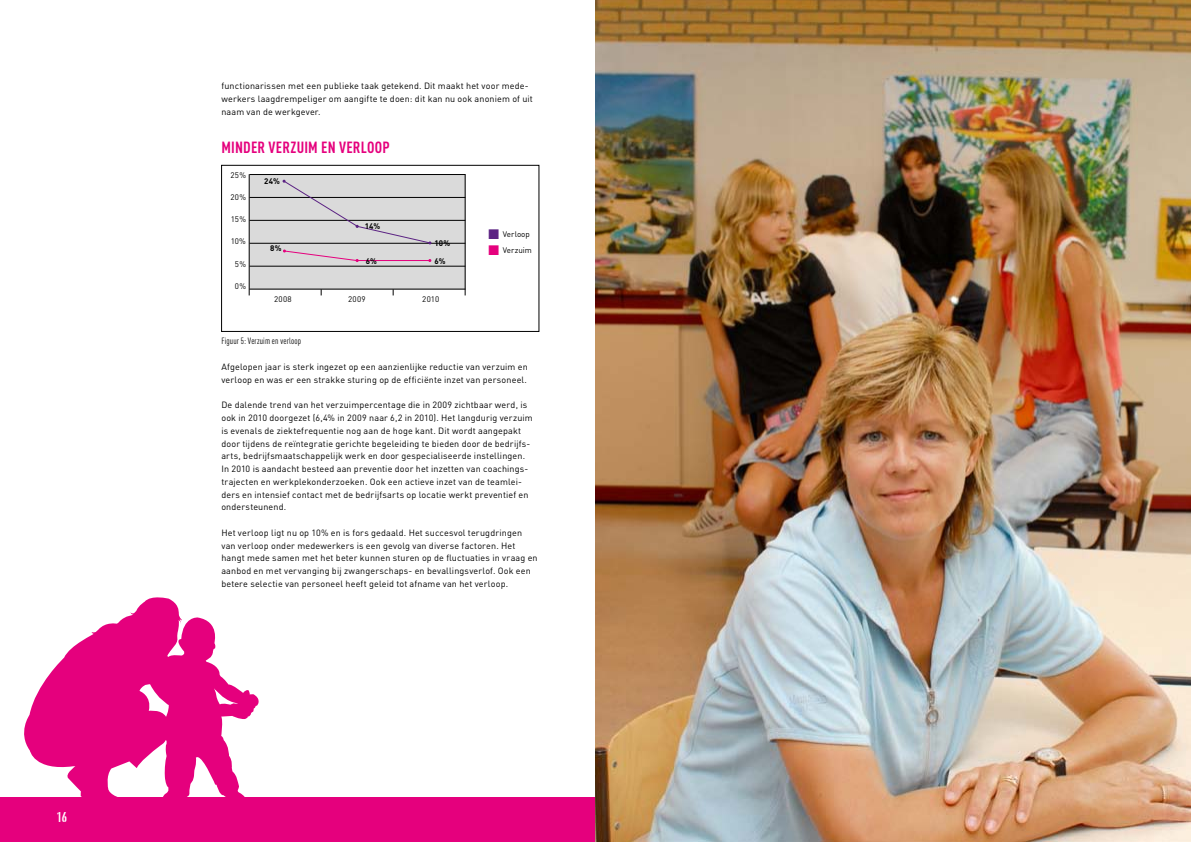
<style>
.page{position:relative;width:1191px;height:842px;background:#fff}
.page>*{position:absolute;margin:0;border:0;box-sizing:border-box;transform-origin:0 0}
.t1{font:700 condensed 16px "DINOT";letter-spacing:.01em;color:#e5007d}
.t2{font:14px "DIN Template";color:#fff}
.t3{font:9px/12.8px "DINOT";letter-spacing:.015em;color:#000}
.t4{font:condensed 9px "DINOT";letter-spacing:.015em;color:#000}
.t5{font:8px "DINOT";color:#000}
.t6{font:700 8px "DINOT";color:#000}
.s1{color:#5b2283}
.s2{color:#e5007d}
</style>
<div class="page">
<div style="left:0;top:797px;width:595px;height:45px;background:#e5007d"></div>
<div style="left:221px;top:165px;width:318px;height:167px;border:1px solid #000"></div>
<div style="left:249px;top:174px;width:216px;height:115px;background:#dadada"></div>
<hr style="left:249px;top:174px;width:1px;height:121px;background:#000">
<hr style="left:249px;top:289px;width:216px;height:1px;background:#000">
<hr style="left:249px;top:266px;width:216px;height:1px;background:#000">
<hr style="left:249px;top:220px;width:216px;height:1px;background:#000">
<hr style="left:249px;top:174px;width:216px;height:1px;background:#000">
<hr style="left:249px;top:243px;width:216px;height:1px;background:#000">
<hr style="left:249px;top:197px;width:216px;height:1px;background:#000">
<hr style="left:465px;top:174px;width:1px;height:121px;background:#000">
<svg style="left:282px;top:180px;width:149px;height:82px"></svg>
<img style="left:595px;top:0;width:596px;height:842px">
<svg style="left:24px;top:597px;width:235px;height:200px;fill:#e5007d"></svg>
<h2 class="t2" style="left:57px;top:810px;width:12px">16</h2>
<p class="t3" style="left:221px;top:79px;width:313px">functionarissen met een publieke taak getekend. Dit maakt het voor mede&shy;werkers laagdrempeliger om aangifte te doen: dit kan nu ook anoniem of uit naam van de werkgever.</p>
<h1 class="t1" style="left:221px;top:136px;width:168px">MINDER VERZUIM EN VERLOOP</h1>
<p class="t5" style="left:230px;top:169px;width:17px">25%</p>
<p class="t5" style="left:230px;top:192px;width:17px">20%</p>
<p class="t5" style="left:231px;top:214px;width:17px">15%</p>
<p class="t5" style="left:231px;top:236px;width:17px">10%</p>
<p class="t5" style="left:235px;top:258px;width:13px">5%</p>
<p class="t5" style="left:235px;top:281px;width:13px">0%</p>
<p class="t6" style="left:264px;top:175px;width:17px">24%</p>
<p class="t6" style="left:270px;top:242px;width:13px">8%</p>
<p class="t6" style="left:365px;top:221px;width:17px">14%</p>
<p class="t6" style="left:366px;top:255px;width:13px">6%</p>
<p class="t6" style="left:434px;top:238px;width:17px">10%</p>
<p class="t6" style="left:434px;top:255px;width:13px">6%</p>
<p class="t5" style="left:274px;top:293px;width:19px">2008</p>
<p class="t5" style="left:348px;top:293px;width:19px">2009</p>
<p class="t5" style="left:422px;top:293px;width:18px">2010</p>
<p class="t5" style="left:488px;top:228px;width:43px"><span class="s1">■</span> Verloop</p>
<p class="t5" style="left:488px;top:245px;width:45px"><span class="s2">■</span> Verzuim</p>
<p class="t4" style="left:221px;top:335px;width:81px">Figuur 5: Verzuim en verloop</p>
<p class="t3" style="left:221px;top:360px;width:308px">Afgelopen jaar is sterk ingezet op een aanzienlijke reductie van verzuim en verloop en was er een strakke sturing op de efficiënte inzet van personeel.</p>
<p class="t3" style="left:221px;top:398px;width:313px">De dalende trend van het verzuimpercentage die in 2009 zichtbaar werd, is ook in 2010 doorgezet (6,4% in 2009 naar 6,2 in 2010). Het langdurig verzuim is evenals de ziektefrequentie nog aan de hoge kant. Dit wordt aangepakt door tijdens de reïntegratie gerichte begeleiding te bieden door de bedrijfs&shy;arts, bedrijfsmaatschappelijk werk en door gespecialiseerde instellingen.<br>In 2010 is aandacht besteed aan preventie door het inzetten van coachings&shy;trajecten en werkplekonderzoeken. Ook een actieve inzet van de teamlei&shy;ders en intensief contact met de bedrijfsarts op locatie werkt preventief en ondersteunend.</p>
<p class="t3" style="left:221px;top:526px;width:318px">Het verloop ligt nu op 10% en is fors gedaald. Het succesvol terugdringen van verloop onder medewerkers is een gevolg van diverse factoren. Het hangt mede samen met het beter kunnen sturen op de fluctuaties in vraag en aanbod en met vervanging bij zwangerschaps- en bevallingsverlof. Ook een betere selectie van personeel heeft geleid tot afname van het verloop.</p>
</div>
